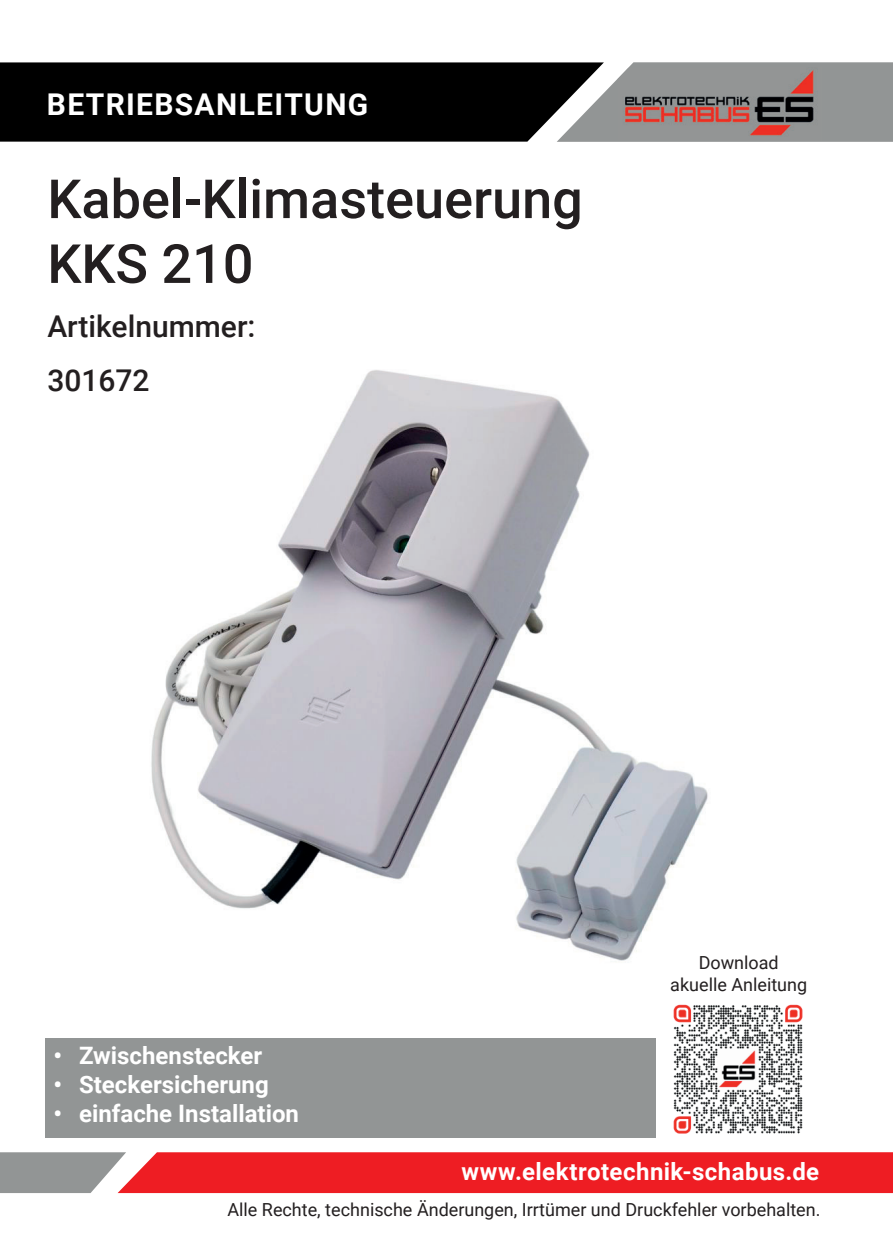
<style>
.page{position:relative;width:893px;height:1259px;background:#fff}
.page>*{position:absolute;margin:0;border:0;box-sizing:border-box;transform-origin:0 0}
.t1{font:500 54px/64.8px "Roboto";color:#231f20}
.t2{font:500 30px/54px "Roboto";color:#231f20}
.t3{font:700 30px "Roboto";letter-spacing:.045em;color:#fff}
.t4{font:700 24px "Roboto";color:#fff}
.t5{font:700 24px "Roboto";letter-spacing:.02em;color:#fff}
.t6{font:18px/21.6px "Roboto";color:#231f20;text-align:center}
</style>
<div class="page">
<svg style="left:0;top:1152px;width:893px;height:41px;background:#e33439"></svg>
<div style="left:0;top:62px;width:557px;height:80px;background:#000"></div>
<svg style="left:557px;top:62px;width:336px;height:80px;background:#969898"></svg>
<img style="left:618px;top:68px;width:203px;height:72px">
<img style="left:151px;top:370px;width:557px;height:591px">
<div style="left:45px;top:1037px;width:611px;height:100px;background:#929595"></div>
<img style="left:673px;top:1004px;width:130px;height:130px">
<h2 class="t3" style="left:47px;top:83px;width:323px">BETRIEBSANLEITUNG</h2>
<h1 class="t1" style="left:47px;top:164px;width:537px">Kabel-Klimasteuerung<br>KKS 210</h1>
<h2 class="t2" style="left:47px;top:298px;width:210px">Artikelnummer:<br>301672</h2>
<h3 class="t4" style="left:54px;top:1039px;width:210px">• Zwischenstecker</h3>
<h3 class="t4" style="left:54px;top:1067px;width:217px">• Steckersicherung</h3>
<h3 class="t4" style="left:54px;top:1096px;width:247px">• einfache Installation</h3>
<p class="t6" style="left:670px;top:951px;width:138px">Download akuelle Anleitung</p>
<h3 class="t5" style="left:461px;top:1154px;width:359px">www.elektrotechnik-schabus.de</h3>
<p class="t6" style="left:227px;top:1198px;width:595px">Alle Rechte, technische Änderungen, Irrtümer und Druckfehler vorbehalten.</p>
</div>
